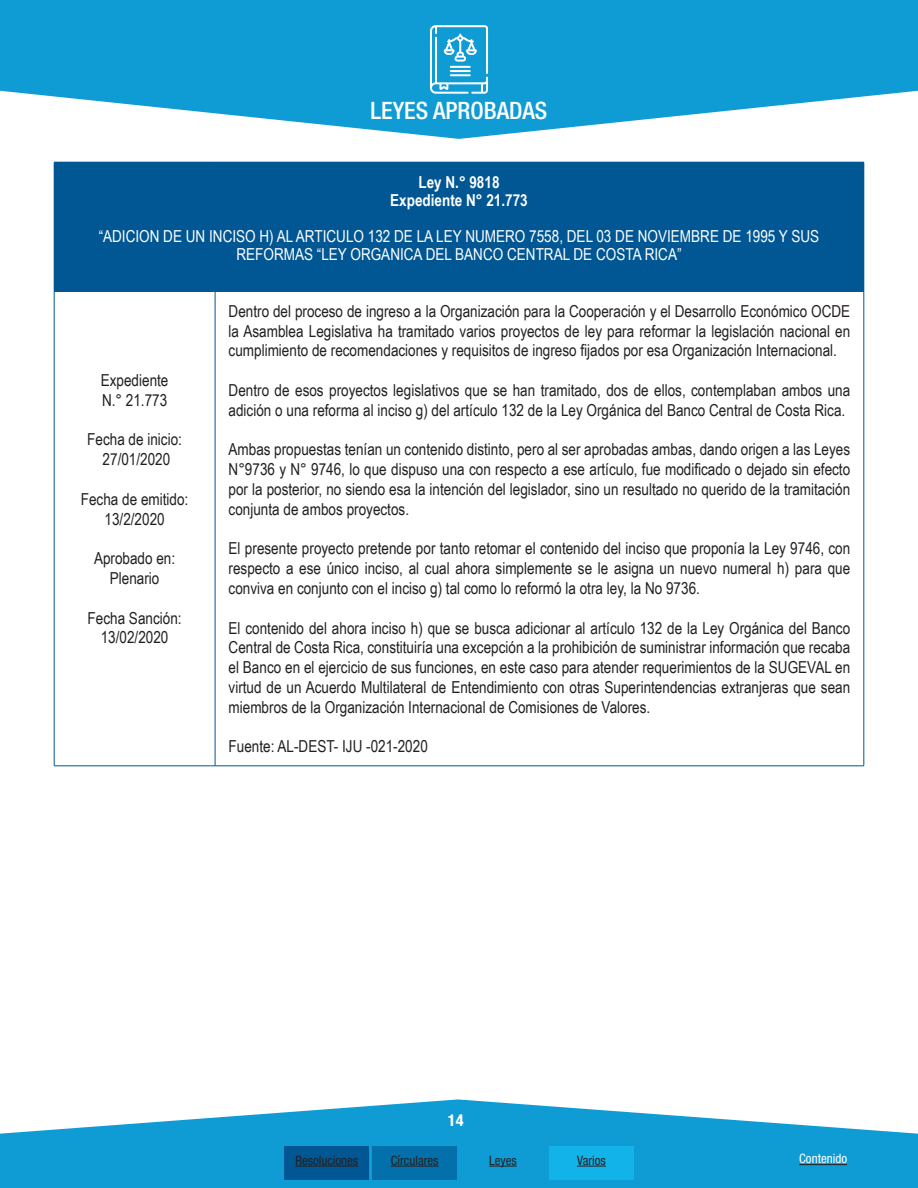
<style>
.page{position:relative;width:918px;height:1188px;background:#fff}
.page>*{position:absolute;margin:0;border:0;box-sizing:border-box;transform-origin:0 0}
.t1{font:500 condensed 24px "Helvetica Neue";color:#fff}
.TEXTO_NORMAL{font:16.5px/19.8px "Arial Narrow";color:#231f20;text-align:justify}
.TEXTO_NORMAL-2{font:16.5px/18px "Arial Narrow";color:#fff;text-align:center}
.TEXTO_NORMAL-3{font:700 16.5px "Arial Narrow";color:#fff}
.t2{font:700 condensed 16.5px "Helvetica Neue";color:#fff}
.t3{font:condensed 12.9px "Helvetica Neue";color:#231f20}
.t4{font:condensed 12.9px "Helvetica Neue";color:#fff}
</style>
<div class="page">
<svg style="left:0;top:0;width:918px;height:139px;fill:#0f9cd4"></svg>
<svg style="left:430px;top:25px;width:58px;height:69px"></svg>
<svg style="left:0;top:1099px;width:918px;height:89px;fill:#0f9cd4"></svg>
<div style="left:284px;top:1146px;width:85px;height:34px;background:#005794"></div>
<div style="left:372px;top:1146px;width:85px;height:34px;background:#0370ab"></div>
<div style="left:461px;top:1146px;width:85px;height:34px;background:#0f9cd4"></div>
<div style="left:549px;top:1146px;width:85px;height:34px;background:#12b3e8"></div>
<hr style="left:799px;top:1164px;width:48px;height:1px;background:#231f20">
<hr style="left:295px;top:1166px;width:63px;height:1px;background:#231f20">
<hr style="left:391px;top:1166px;width:48px;height:1px;background:#231f20">
<svg style="left:489px;top:1166px;width:28px;height:1px"></svg>
<svg style="left:577px;top:1166px;width:29px;height:1px"></svg>
<div style="left:54px;top:162px;width:810px;height:129px;background:#005794"></div>
<hr style="left:864px;top:162px;width:1px;height:129px;background:#005794">
<hr style="left:54px;top:291px;width:157px;height:1px;background:#005794">
<hr style="left:54px;top:291px;width:1px;height:475px;background:#005794">
<hr style="left:215px;top:291px;width:649px;height:1px;background:#005794">
<hr style="left:215px;top:291px;width:1px;height:475px;background:#005794">
<hr style="left:864px;top:291px;width:1px;height:475px;background:#005794">
<hr style="left:54px;top:766px;width:157px;height:1px;background:#005794">
<hr style="left:215px;top:766px;width:649px;height:1px;background:#005794">
<h1 class="t1" style="left:371px;top:96px;width:178px">LEYES APROBADAS</h1>
<p class="TEXTO_NORMAL-3" style="left:418px;top:169px;width:83px">Ley N.° 9818</p>
<p class="TEXTO_NORMAL-3" style="left:390px;top:187px;width:139px">Expediente N° 21.773</p>
<p class="TEXTO_NORMAL-2" style="left:99px;top:226px;width:722px">“ADICION DE UN INCISO H) AL ARTICULO 132 DE LA LEY NUMERO 7558, DEL 03 DE NOVIEMBRE DE 1995 Y SUS<br>REFORMAS “LEY ORGANICA DEL BANCO CENTRAL DE COSTA RICA”</p>
<p class="TEXTO_NORMAL" style="left:101px;top:370px;width:69px">Expediente</p>
<p class="TEXTO_NORMAL" style="left:102px;top:389px;width:67px">N.° 21.773</p>
<p class="TEXTO_NORMAL" style="left:87px;top:429px;width:96px">Fecha de inicio:</p>
<p class="TEXTO_NORMAL" style="left:103px;top:449px;width:69px">27/01/2020</p>
<p class="TEXTO_NORMAL" style="left:81px;top:488px;width:109px">Fecha de emitido:</p>
<p class="TEXTO_NORMAL" style="left:105px;top:508px;width:62px">13/2/2020</p>
<p class="TEXTO_NORMAL" style="left:94px;top:548px;width:83px">Aprobado en:</p>
<p class="TEXTO_NORMAL" style="left:110px;top:568px;width:51px">Plenario</p>
<p class="TEXTO_NORMAL" style="left:88px;top:607px;width:96px">Fecha Sanción:</p>
<p class="TEXTO_NORMAL" style="left:101px;top:627px;width:69px">13/02/2020</p>
<p class="TEXTO_NORMAL" style="left:229px;top:300px;width:623px">Dentro del proceso de ingreso a la Organización para la Cooperación y el Desarrollo Económico OCDE la Asamblea Legislativa ha tramitado varios proyectos de ley para reformar la legislación nacional en cumplimiento de recomendaciones y requisitos de ingreso fijados por esa Organización Internacional.</p>
<p class="TEXTO_NORMAL" style="left:229px;top:380px;width:623px">Dentro de esos proyectos legislativos que se han tramitado, dos de ellos, contemplaban ambos una adición o una reforma al inciso g) del artículo 132 de la Ley Orgánica del Banco Central de Costa Rica.</p>
<p class="TEXTO_NORMAL" style="left:229px;top:439px;width:623px">Ambas propuestas tenían un contenido distinto, pero al ser aprobadas ambas, dando origen a las Leyes N°9736 y N° 9746, lo que dispuso una con respecto a ese artículo, fue modificado o dejado sin efecto por la posterior, no siendo esa la intención del legislador, sino un resultado no querido de la tramitación conjunta de ambos proyectos.</p>
<p class="TEXTO_NORMAL" style="left:229px;top:538px;width:623px">El presente proyecto pretende por tanto retomar el contenido del inciso que proponía la Ley 9746, con respecto a ese único inciso, al cual ahora simplemente se le asigna un nuevo numeral h) para que conviva en conjunto con el inciso g) tal como lo reformó la otra ley, la No 9736.</p>
<p class="TEXTO_NORMAL" style="left:229px;top:617px;width:623px">El contenido del ahora inciso h) que se busca adicionar al artículo 132 de la Ley Orgánica del Banco Central de Costa Rica, constituiría una excepción a la prohibición de suministrar información que recaba el Banco en el ejercicio de sus funciones, en este caso para atender requerimientos de la SUGEVAL en virtud de un Acuerdo Multilateral de Entendimiento con otras Superintendencias extranjeras que sean miembros de la Organización Internacional de Comisiones de Valores.</p>
<p class="TEXTO_NORMAL" style="left:229px;top:736px;width:201px">Fuente: AL-DEST- IJU -021-2020</p>
<p class="t2" style="left:448px;top:1107px;width:17px">14</p>
<p class="t3" style="left:295px;top:1153px;width:64px">Resoluciones</p>
<p class="t3" style="left:391px;top:1153px;width:49px">Círculares</p>
<p class="t3" style="left:489px;top:1153px;width:29px">Leyes</p>
<p class="t3" style="left:577px;top:1153px;width:30px">Varios</p>
<p class="t4" style="left:799px;top:1151px;width:49px">Contenido</p>
</div>
